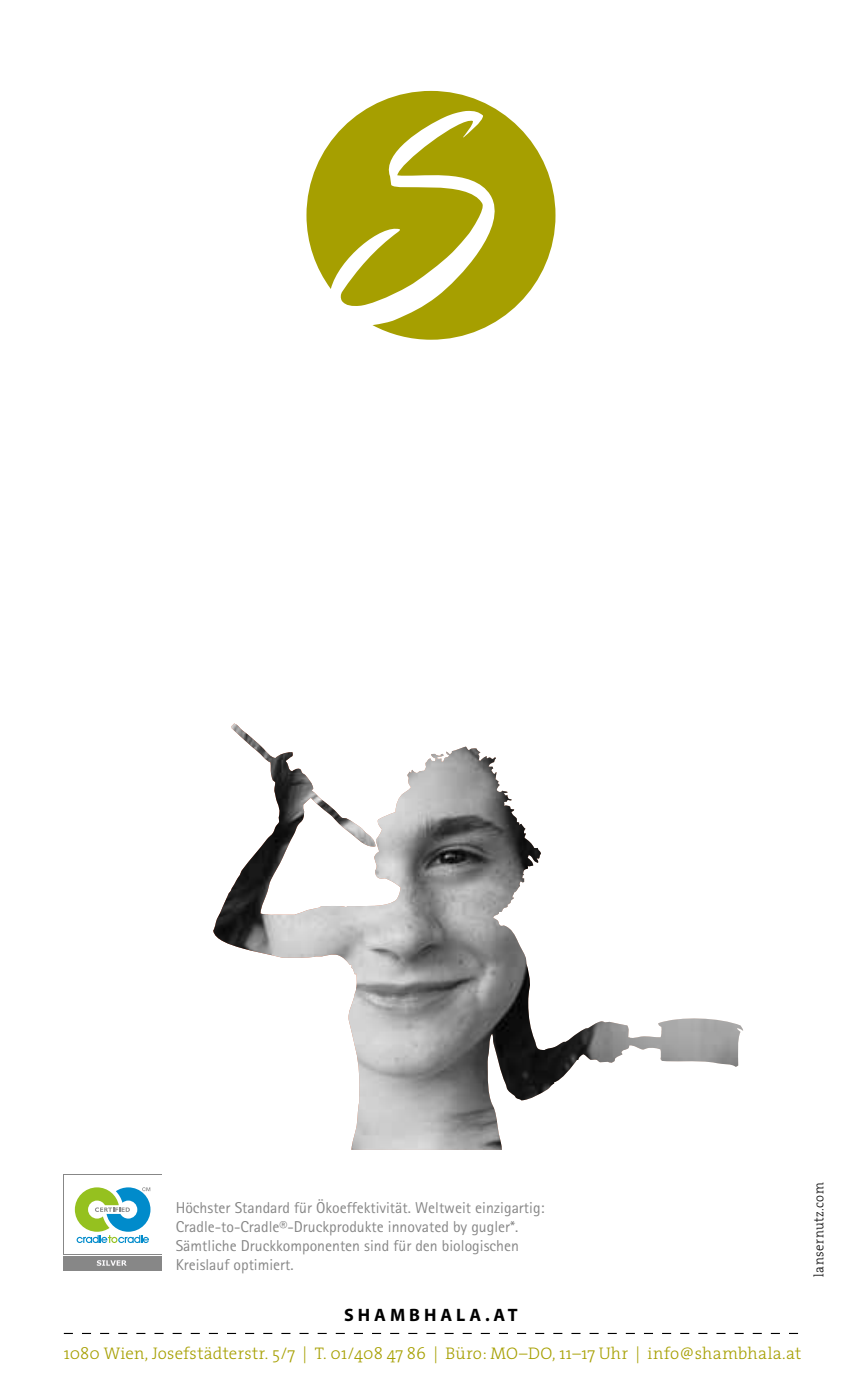
<style>
.page{position:relative;width:862px;height:1394px;background:#fff}
.page>*{position:absolute;margin:0;border:0;box-sizing:border-box;transform-origin:0 0}
.t1{font:700 18px "Myriad Pro";letter-spacing:.22em;color:#000}
.t2{font:300 16.88px "The Serif";letter-spacing:.01em;color:#a69f00}
.t3{font:15.75px/18.9px "Agfa Rotis Sans Serif";color:#878787}
.t4{font:300 13.5px "The Serif";letter-spacing:.035em;color:#000;scale:.95 1}
</style>
<div class="page">
<svg style="left:64px;top:1333px;width:733px;height:1px"></svg>
<svg style="left:306px;top:91px;width:249px;height:249px;fill:#a69f00"></svg>
<img style="left:213px;top:726px;width:529px;height:424px">
<div style="left:63px;top:1256px;width:99px;height:14px;background:#878787"></div>
<svg style="left:63px;top:1174px;width:99px;height:81px"></svg>
<div style="left:64px;top:1175px;width:97px;height:79px;background:#fff"></div>
<svg style="left:75px;top:1187px;width:75px;height:56px"></svg>
<svg style="left:97px;top:1260px;width:29px;height:5px"></svg>
<p class="t3" style="left:176px;top:1198px;width:370px">Höchster Standard für Ökoeffektivität. Weltweit einzigartig:<br>Cradle-to-Cradle®-Druckprodukte innovated by gugler*.<br>Sämtliche Druckkomponenten sind für den biologischen Kreislauf optimiert.</p>
<p class="t4" style="left:807px;top:1276px;width:100px;rotate:-90deg">lansernutz.com</p>
<p class="t1" style="left:344px;top:1305px;width:175px">SHAMBHALA.AT</p>
<p class="t2" style="left:64px;top:1338px;width:738px">1080 Wien, Josefstädterstr. 5/7 | T. 01/408 47 86 | Büro: MO–DO, 11–17 Uhr | info@shambhala.at</p>
</div>
